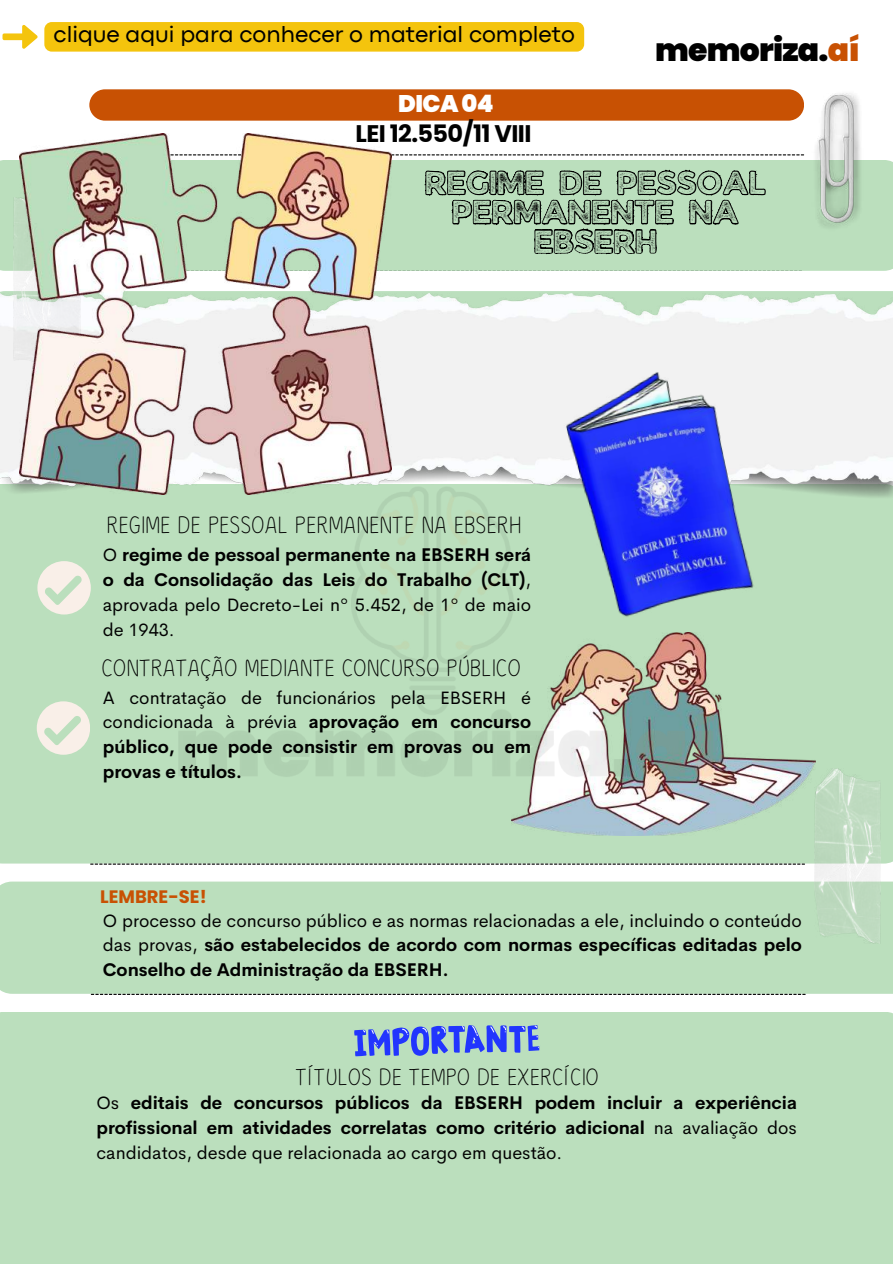
<style>
.page{position:relative;width:893px;height:1264px;background:#fff}
.page>*{position:absolute;margin:0;border:0;box-sizing:border-box;transform-origin:0 0}
.t1{font:900 31.35px "Poppins";letter-spacing:-.025em;color:#000}
.t2{font:30px/29.2px "JA Jaya Giri Sans Rough";color:#bbdfbd;text-align:center}
.t3{font:700 24px "Poppins";letter-spacing:-.025em;color:#000}
.t4{font:900 24px "Poppins";letter-spacing:-.025em;color:#fff}
.t5{font:23.25px "Xarrovv";color:#000}
.t6{font:23.25px "Codec Pro";color:#000}
.t7{font:23.1px "Xarrovv";color:#000}
.t8{font:700 18px/24.8px "Cerebri Sans";color:#010101;text-align:justify}
.t9{font:700 18px "Poppins";color:#c85103}
.s1{color:#c85103}
.s2{font-weight:400}
</style>
<div class="page">
<div style="left:89px;top:89px;width:715px;height:32px;background:#c85103;border-radius:16px"></div>
<div style="left:0;top:160px;width:892px;height:111px;background:#bbdfbd"></div>
<img style="left:811px;top:93px;width:52px;height:138px">
<div style="left:0;top:498px;width:892px;height:365px;background:#bbdfbd"></div>
<img style="left:0;top:293px;width:892px;height:205px">
<img style="left:14px;top:198px;width:6px;height:174px">
<div style="left:0;top:881px;width:892px;height:112px;background:#bbdfbd"></div>
<img style="left:814px;top:768px;width:66px;height:175px">
<div style="left:0;top:1011px;width:892px;height:252px;background:#bbdfbd"></div>
<svg style="left:90px;top:863px;width:714px;height:1px"></svg>
<svg style="left:91px;top:993px;width:714px;height:1px"></svg>
<img style="left:20px;top:133px;width:371px;height:361px">
<div style="left:550px;top:355px;width:210px;height:31px;background:#f2f2f2"></div>
<img style="left:781px;top:632px;width:34px;height:203px">
<svg style="left:354px;top:1025px;width:186px;height:32px"></svg>
<svg style="left:87px;top:151px;width:717px;height:142px"></svg>
<svg style="left:37px;top:561px;width:53px;height:53px;background:#e3e9d9"></svg>
<svg style="left:37px;top:701px;width:53px;height:53px;background:#e3e9d9"></svg>
<img style="left:112px;top:386px;width:669px;height:479px">
<svg style="left:3px;top:25px;width:34px;height:24px"></svg>
<div style="left:44px;top:22px;width:540px;height:30px;background:#f4c40d;border-radius:7px"></div>
<p class="t6" style="left:54px;top:26px;width:522px">clique aqui para conhecer o material completo</p>
<h3 class="t4" style="left:398px;top:86px;width:97px">DICA04</h3>
<h3 class="t3" style="left:355px;top:117px;width:177px">LEI 12.550/11 VIII</h3>
<h1 class="t1" style="left:655px;top:28px;width:206px">memoriza.<span class="s1">aí</span></h1>
<h2 class="t2" style="left:426px;top:171px;width:342px">REGIME DE PESSOAL<br>PERMANENTE NA<br>EBSERH</h2>
<p class="t5" style="left:107px;top:508px;width:416px">REGIME DE PESSOAL PERMANENTE NA EBSERH</p>
<p class="t8" style="left:103px;top:542px;width:430px"><span class="s2">O</span> regime de pessoal permanente na EBSERH será o da Consolidação das Leis do Trabalho (CLT)<span class="s2">, aprovada pelo Decreto-Lei nº 5.452, de 1º de maio de 1943.</span></p>
<p class="t5" style="left:102px;top:650px;width:421px">CONTRATAÇÃO MEDIANTE CONCURSO PÚBLICO</p>
<p class="t8" style="left:103px;top:685px;width:430px"><span class="s2">A contratação de funcionários pela EBSERH é condicionada à prévia</span> aprovação em concurso público, que pode consistir em provas ou em provas e títulos.</p>
<p class="t9" style="left:100px;top:884px;width:108px">LEMBRE-SE!</p>
<p class="t8" style="left:103px;top:907px;width:700px"><span class="s2">O processo de concurso público e as normas relacionadas a ele, incluindo o conteúdo das provas,</span> são estabelecidos de acordo com normas específicas editadas pelo Conselho de Administração da EBSERH.</p>
<p class="t7" style="left:296px;top:1060px;width:305px">TÍTULOS DE TEMPO DE EXERCÍCIO</p>
<p class="t8" style="left:96px;top:1090px;width:702px"><span class="s2">Os</span> editais de concursos públicos da EBSERH podem incluir a experiência profissional em atividades correlatas como critério adicional <span class="s2">na avaliação dos candidatos, desde que relacionada ao cargo em questão.</span></p>
</div>
